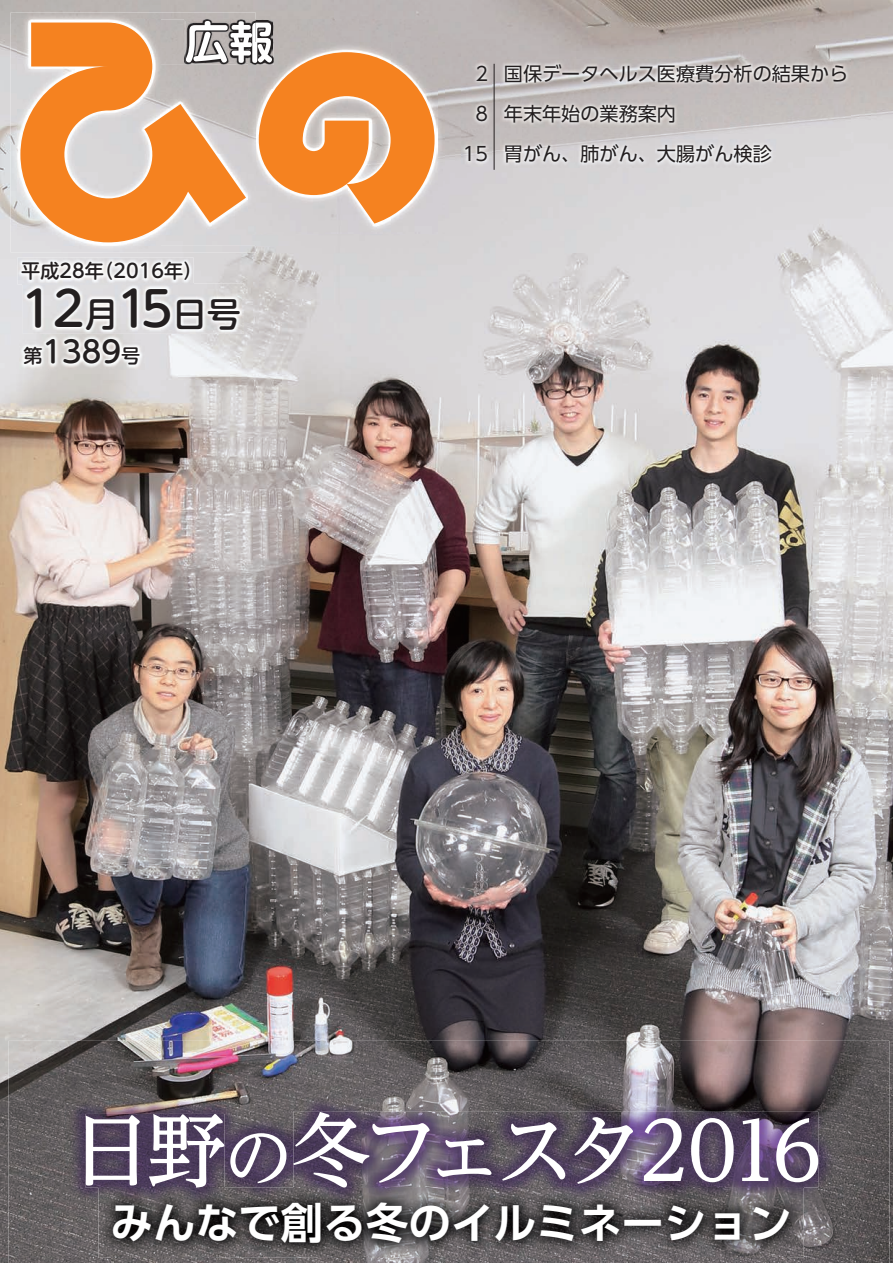
<style>
.page{position:relative;width:893px;height:1263px;background:#fff}
.page>*{position:absolute;margin:0;border:0;box-sizing:border-box;transform-origin:0 0}
.t1{font:500 80.85px "UD Reimin Pro";letter-spacing:-.095em;color:#fff}
.t2{font:500 47.85px "UD Shin M Go Pro";color:#231f20}
.t3{font:700 42.6px "UD Shin Go Pro De";color:#fff}
.t4{font:500 29.7px "UD Shin M Go Pro";color:#231f20}
.t5{font:19.2px/40.3px "UD Shin Go Pro";color:#231f20;text-align:right}
.t6{font:500 19.2px "UD Shin M Go Pro";color:#231f20}
.s1{font-size:34.05px}
.s2{font-size:19.2px}
.s3{font-size:68.7px}
</style>
<div class="page">
<img style="left:0;top:0;width:893px;height:1263px">
<img style="left:8px;top:1041px;width:881px;height:88px">
<img style="left:8px;top:1129px;width:103px;height:134px">
<img style="left:216px;top:1129px;width:103px;height:134px">
<img style="left:786px;top:1129px;width:103px;height:134px">
<img style="left:111px;top:1258px;width:105px;height:5px">
<img style="left:319px;top:1258px;width:467px;height:5px">
<img style="left:86px;top:1114px;width:138px;height:74px">
<img style="left:293px;top:1112px;width:525px;height:75px">
<svg style="left:256px;top:19px;width:18px;height:1px"></svg>
<hr style="left:494px;top:64px;width:1px;height:106px;background:#231f20">
<div style="left:256px;top:20px;width:181px;height:22px;background:#bcb5b5"></div>
<div style="left:256px;top:233px;width:181px;height:12px;background:#d5d2d3"></div>
<img style="left:256px;top:21px;width:16px;height:21px">
<img style="left:10px;top:13px;width:246px;height:239px">
<img style="left:184px;top:19px;width:72px;height:23px">
<img style="left:18px;top:20px;width:231px;height:180px">
<img style="left:18px;top:200px;width:238px;height:45px">
<svg style="left:20px;top:23px;width:226px;height:219px;background:#e3a979"></svg>
<img style="left:256px;top:42px;width:189px;height:191px">
<img style="left:272px;top:42px;width:2px;height:10px">
<img style="left:256px;top:42px;width:16px;height:10px">
<img style="left:249px;top:224px;width:7px;height:9px">
<img style="left:249px;top:42px;width:7px;height:10px">
<svg style="left:249px;top:52px;width:186px;height:172px;background:#e7a36b"></svg>
<img style="left:17px;top:257px;width:177px;height:27px">
<img style="left:20px;top:335px;width:124px;height:34px">
<img style="left:23px;top:284px;width:221px;height:50px">
<img style="left:23px;top:284px;width:171px;height:1px">
<img style="left:461px;top:61px;width:31px;height:105px">
<img style="left:500px;top:59px;width:351px;height:109px">
<img style="left:98px;top:1187px;width:706px;height:71px">
<img style="left:98px;top:1187px;width:126px;height:1px">
<img style="left:293px;top:1187px;width:511px;height:1px">
<p class="t6" style="left:21px;top:255px;width:183px">平成28年（2016年）</p>
<h2 class="t2" style="left:21px;top:269px;width:221px">12<span class="s1">月</span>15<span class="s1">日号</span></h2>
<h3 class="t4" style="left:23px;top:328px;width:118px"><span class="s2">第</span>1389<span class="s2">号</span></h3>
<p class="t5" style="left:463px;top:53px;width:27px">2<br>8<br>15</p>
<p class="t5" style="left:504px;top:53px;width:346px;text-align:left">国保データヘルス医療費分析の結果から年末年始の業務案内<br>胃がん、肺がん、大腸がん検診</p>
<h1 class="t1" style="left:71px;top:1084px;width:753px">日野<span class="s3">の</span>冬フェスタ2016</h1>
<h3 class="t3" style="left:111px;top:1188px;width:683px">みんなで創る冬のイルミネーション</h3>
</div>
